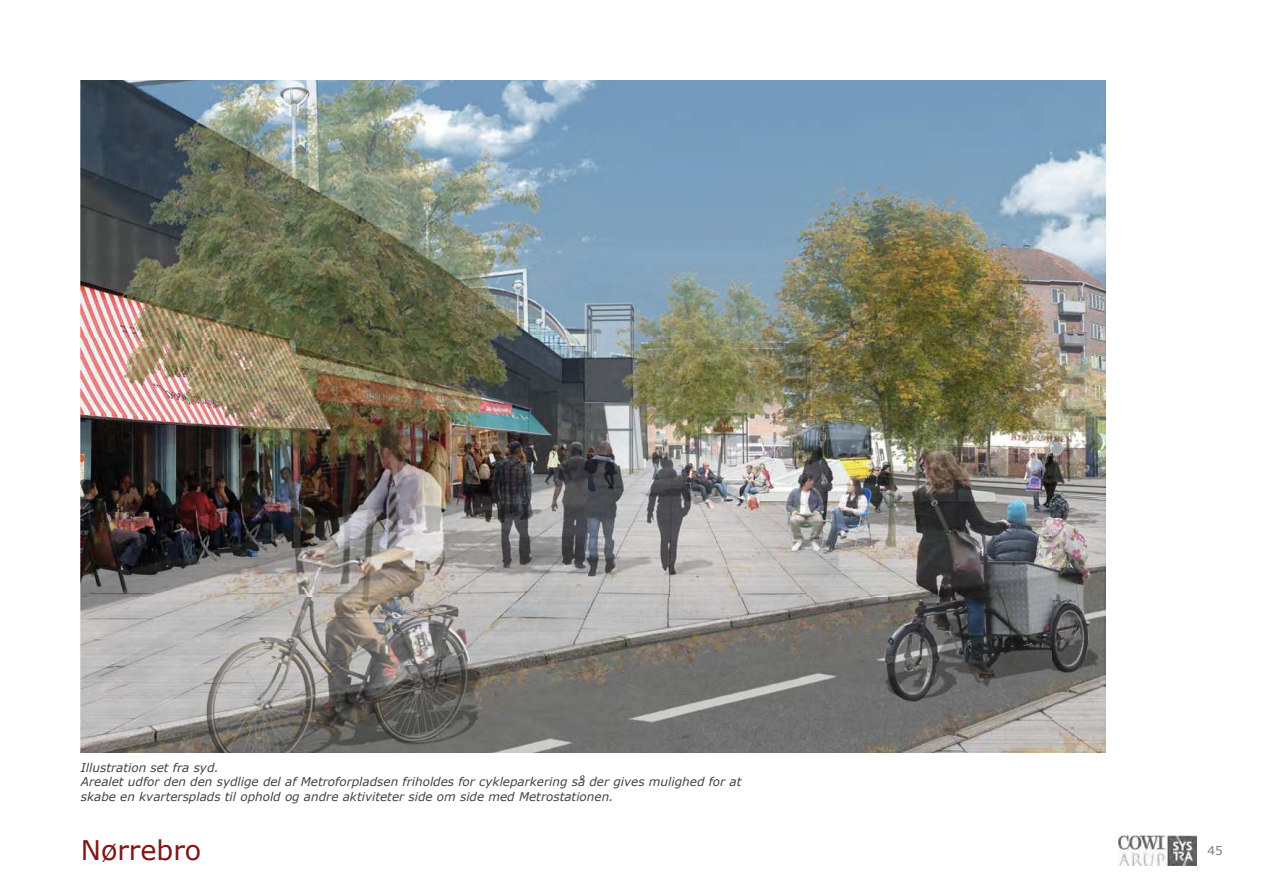
<style>
.page{position:relative;width:1263px;height:893px;background:#fff}
.page>*{position:absolute;margin:0;border:0;box-sizing:border-box;transform-origin:0 0}
.t1{font:27px "Verdana";color:#801517}
.t2{font:italic 12px/14.4px "Verdana";color:#424243}
.t3{font:12px "Verdana";color:#717c82}
</style>
<div class="page">
<img style="left:81px;top:81px;width:1024px;height:672px">
<img style="left:1118px;top:835px;width:78px;height:31px">
<p class="t2" style="left:81px;top:760px;width:662px">Illustration set fra syd.<br>Arealet udfor den den sydlige del af Metroforpladsen friholdes for cykleparkering sÂ der gives mulighed for at skabe en kvartersplads til ophold og andre aktiviteter side om side med Metrostationen.</p>
<h1 class="t1" style="left:81px;top:832px;width:122px">N¯rrebro</h1>
<p class="t3" style="left:1208px;top:843px;width:17px">45</p>
</div>
